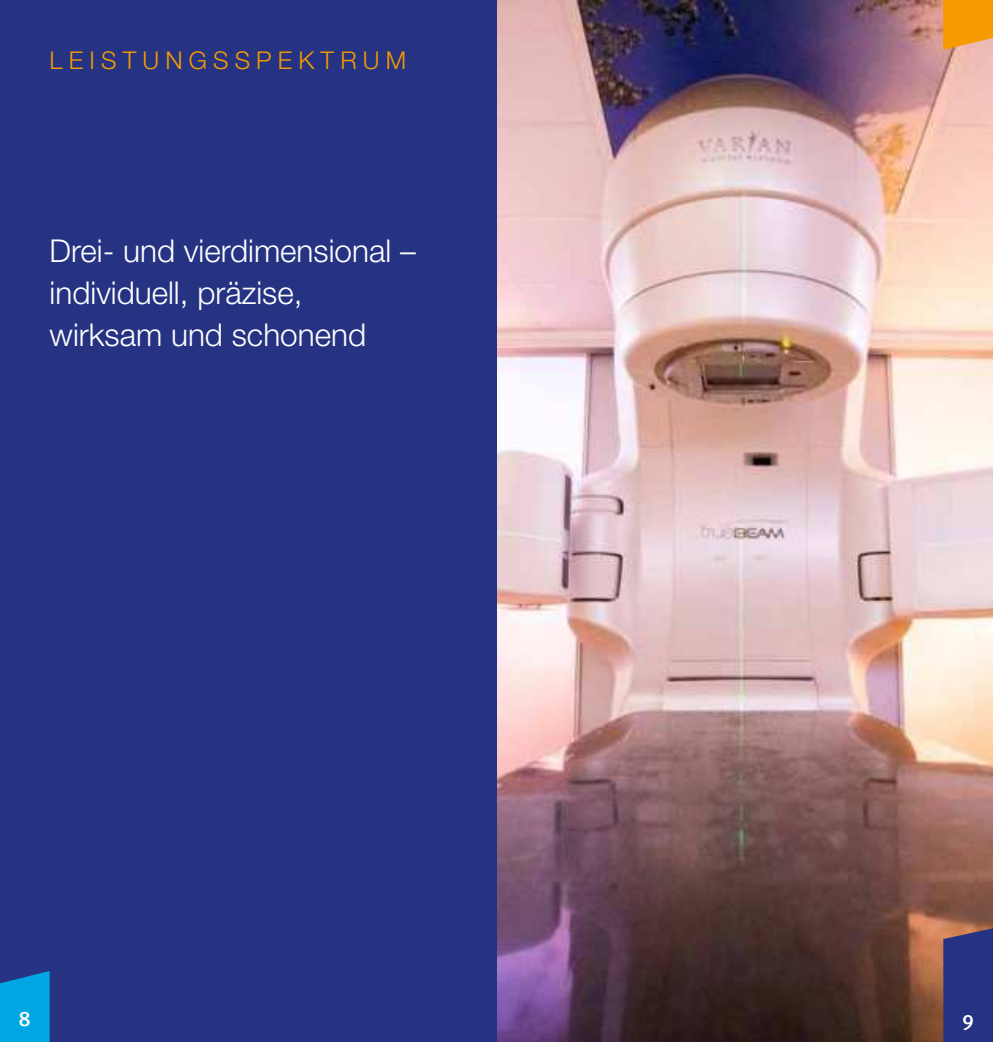
<style>
.page{position:relative;width:993px;height:1042px;background:#fff}
.page>*{position:absolute;margin:0;border:0;box-sizing:border-box;transform-origin:0 0}
.t1{font:300 31.5px/42px "Helvetica Neue";color:#fff}
.t2{font:300 24.5px "Helvetica Neue";letter-spacing:.25em;color:#f59b00}
.t3{font:500 21px "Meta Plus";color:#fff}
</style>
<div class="page">
<img style="left:496px;top:1px;width:496px;height:1041px">
<div style="left:0;top:0;width:496px;height:1042px;background:#253382"></div>
<svg style="left:0;top:971px;width:50px;height:71px"></svg>
<svg style="left:943px;top:928px;width:49px;height:114px"></svg>
<svg style="left:943px;top:0;width:49px;height:50px"></svg>
<p class="t2" style="left:50px;top:51px;width:358px">LEISTUNGSSPEKTRUM</p>
<p class="t1" style="left:50px;top:232px;width:367px">Drei- und vierdimensional – individuell, präzise, wirksam und schonend</p>
<p class="t3" style="left:19px;top:1010px;width:14px">8</p>
<p class="t3" style="left:962px;top:1010px;width:13px">9</p>
</div>
